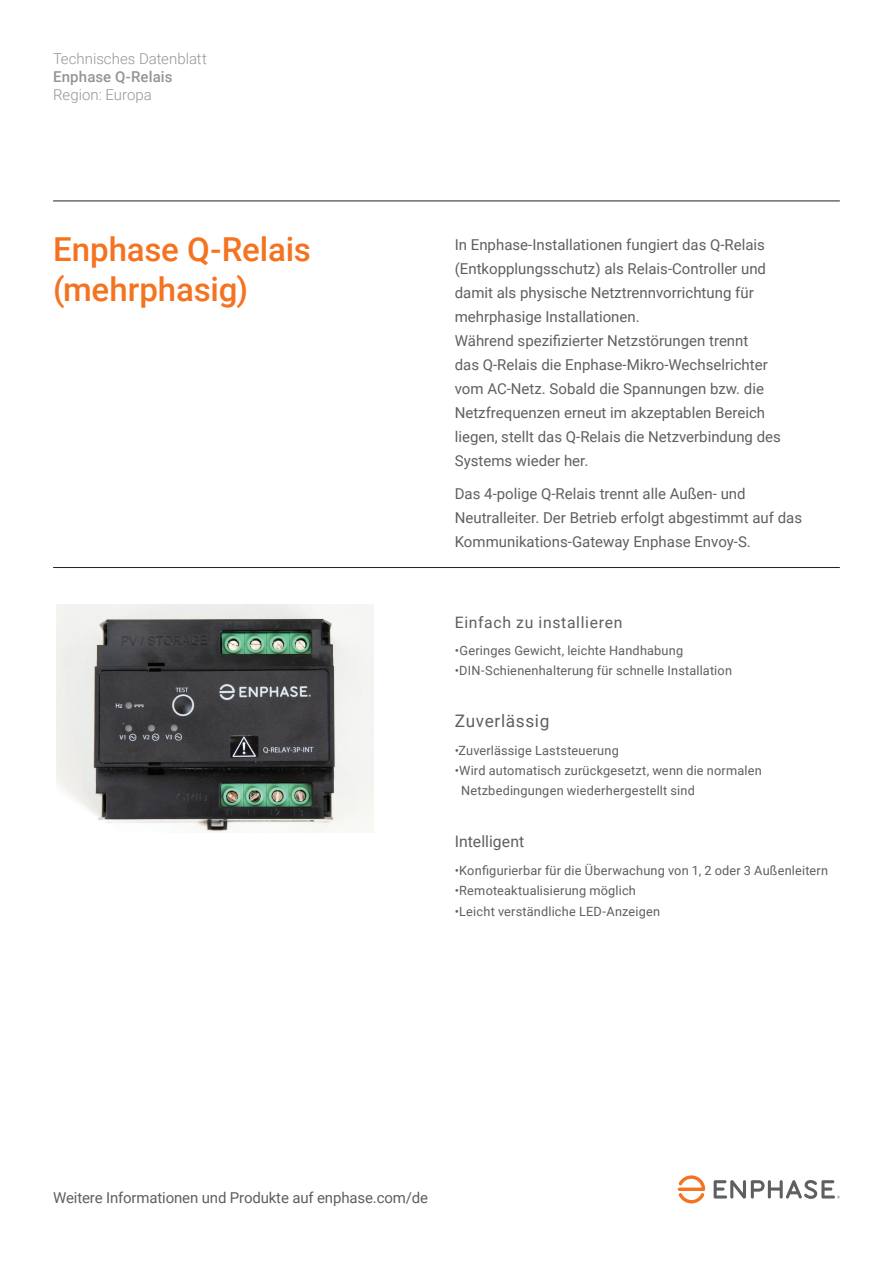
<style>
.page{position:relative;width:893px;height:1263px;background:#fff}
.page>*{position:absolute;margin:0;border:0;box-sizing:border-box;transform-origin:0 0}
.t1{font:500 33px/39.6px "Roboto";letter-spacing:-.005em;color:#f47321}
.t2{font:17.25px "Roboto";letter-spacing:.035em;color:#5f5f62}
.t3{font:15.75px "Roboto";letter-spacing:.04em;color:#5f5f62}
.t4{font:15.75px "Roboto";letter-spacing:.005em;color:#5f5f62}
.t5{font:15px/24px "Roboto";color:#5f5f62}
.t6{font:300 15px "Roboto";color:#939598}
.t7{font:500 15px "Roboto";letter-spacing:.005em;color:#939598}
.t8{font:12.75px/20.2px "Roboto";letter-spacing:.015em;color:#5f5f62}
</style>
<div class="page">
<svg style="left:678px;top:1175px;width:27px;height:28px"></svg>
<svg style="left:714px;top:1180px;width:126px;height:19px"></svg>
<hr style="left:53px;top:201px;width:787px;height:1px;background:#231f20">
<hr style="left:53px;top:567px;width:787px;height:1px;background:#231f20">
<img style="left:56px;top:605px;width:317px;height:227px">
<p class="t6" style="left:53px;top:49px;width:155px">Technisches Datenblatt</p>
<p class="t7" style="left:53px;top:67px;width:121px">Enphase Q-Relais</p>
<p class="t6" style="left:53px;top:85px;width:100px">Region: Europa</p>
<h1 class="t1" style="left:53px;top:229px;width:259px">Enphase Q-Relais (mehrphasig)</h1>
<p class="t5" style="left:455px;top:232px;width:328px">In Enphase-Installationen fungiert das Q-Relais (Entkopplungsschutz) als Relais-Controller und damit als physische Netztrennvorrichtung für mehrphasige Installationen.<br>Während spezifizierter Netzstörungen trennt<br>das Q-Relais die Enphase-Mikro-Wechselrichter vom AC-Netz. Sobald die Spannungen bzw. die Netzfrequenzen erneut im akzeptablen Bereich liegen, stellt das Q-Relais die Netzverbindung des Systems wieder her.</p>
<p class="t5" style="left:455px;top:481px;width:349px">Das 4-polige Q-Relais trennt alle Außen- und<br>Neutralleiter. Der Betrieb erfolgt abgestimmt auf das<br>Kommunikations-Gateway Enphase Envoy-S.</p>
<p class="t3" style="left:455px;top:612px;width:169px">Einfach zu installieren</p>
<p class="t8" style="left:455px;top:639px;width:230px">•Geringes Gewicht, leichte Handhabung</p>
<p class="t8" style="left:455px;top:660px;width:279px">•DIN-Schienenhalterung für schnelle Installation</p>
<p class="t2" style="left:455px;top:709px;width:96px">Zuverlässig</p>
<p class="t8" style="left:455px;top:740px;width:166px">•Zuverlässige Laststeuerung</p>
<p class="t8" style="left:461px;top:760px;width:302px;text-indent:-6px">•Wird automatisch zurückgesetzt, wenn die normalen<br>Netzbedingungen wiederhergestellt sind</p>
<p class="t4" style="left:455px;top:831px;width:71px">Intelligent</p>
<p class="t8" style="left:455px;top:860px;width:375px">•Konfigurierbar für die Überwachung von 1, 2 oder 3 Außenleitern</p>
<p class="t8" style="left:455px;top:880px;width:183px">•Remoteaktualisierung möglich</p>
<p class="t8" style="left:455px;top:900px;width:207px">•Leicht verständliche LED-Anzeigen</p>
<p class="t5" style="left:53px;top:1185px;width:376px">Weitere Informationen und Produkte auf enphase.com/de</p>
</div>
